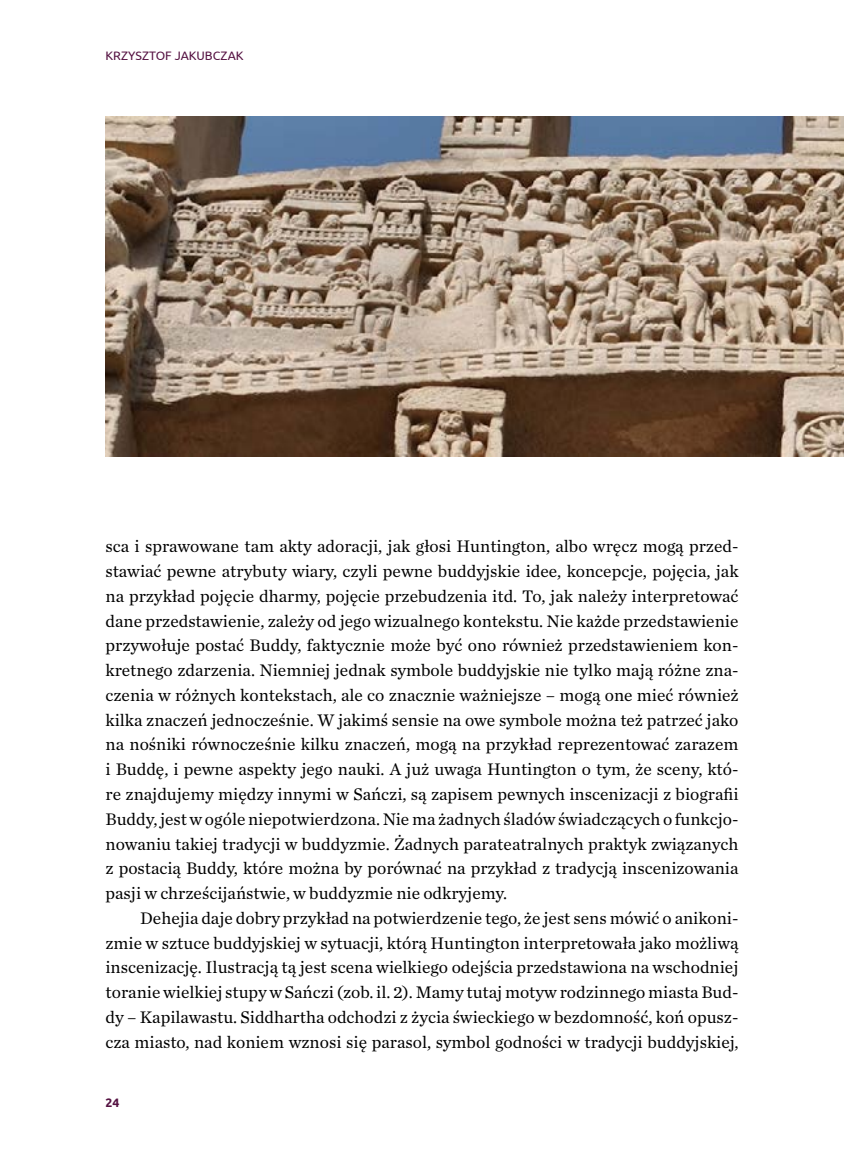
<style>
.page{position:relative;width:844px;height:1166px;background:#fff}
.page>*{position:absolute;margin:0;border:0;box-sizing:border-box;transform-origin:0 0}
.t1{font:17.5px/24.8px "Chronicle Text G1";color:#000;text-align:justify}
.t2{font:12.25px "Ubuntu";color:#551242}
.t3{font:700 12.25px "Ubuntu";color:#551242}
</style>
<div class="page">
<img style="left:105px;top:117px;width:738px;height:339px">
<p class="t2" style="left:105px;top:49px;width:140px">KRZYSZTOF JAKUBCZAK</p>
<p class="t1" style="left:105px;top:533px;width:634px">sca i sprawowane tam akty adoracji, jak głosi Huntington, albo wręcz mogą przed&shy;stawiać pewne atrybuty wiary, czyli pewne buddyjskie idee, koncepcje, pojęcia, jak na przykład pojęcie dharmy, pojęcie przebudzenia itd. To, jak należy interpretować dane przedstawienie, zależy od jego wizualnego kontekstu. Nie każde przedstawienie przywołuje postać Buddy, faktycznie może być ono również przedstawieniem kon&shy;kretnego zdarzenia. Niemniej jednak symbole buddyjskie nie tylko mają różne zna&shy;czenia w różnych kontekstach, ale co znacznie ważniejsze – mogą one mieć również kilka znaczeń jednocześnie. W jakimś sensie na owe symbole można też patrzeć jako na nośniki równocześnie kilku znaczeń, mogą na przykład reprezentować zarazem i Buddę, i pewne aspekty jego nauki. A już uwaga Huntington o tym, że sceny, któ&shy;re znajdujemy między innymi w Sańczi, są zapisem pewnych inscenizacji z biografii Buddy, jest w ogóle niepotwierdzona. Nie ma żadnych śladów świadczących o funkcjo&shy;nowaniu takiej tradycji w buddyzmie. Żadnych parateatralnych praktyk związanych z postacią Buddy, które można by porównać na przykład z tradycją inscenizowania pasji w chrześcijaństwie, w buddyzmie nie odkryjemy.</p>
<p class="t1" style="left:105px;top:904px;width:635px;text-indent:35px">Dehejia daje dobry przykład na potwierdzenie tego, że jest sens mówić o anikoni&shy;zmie w sztuce buddyjskiej w sytuacji, którą Huntington interpretowała jako możliwą inscenizację. Ilustracją tą jest scena wielkiego odejścia przedstawiona na wschodniej toranie wielkiej stupy w Sańczi (zob. il. 2). Mamy tutaj motyw rodzinnego miasta Bud&shy;dy – Kapilawastu. Siddhartha odchodzi z życia świeckiego w bezdomność, koń opusz&shy;cza miasto, nad koniem wznosi się parasol, symbol godności w tradycji buddyjskiej,</p>
<p class="t3" style="left:105px;top:1095px;width:15px">24</p>
</div>
